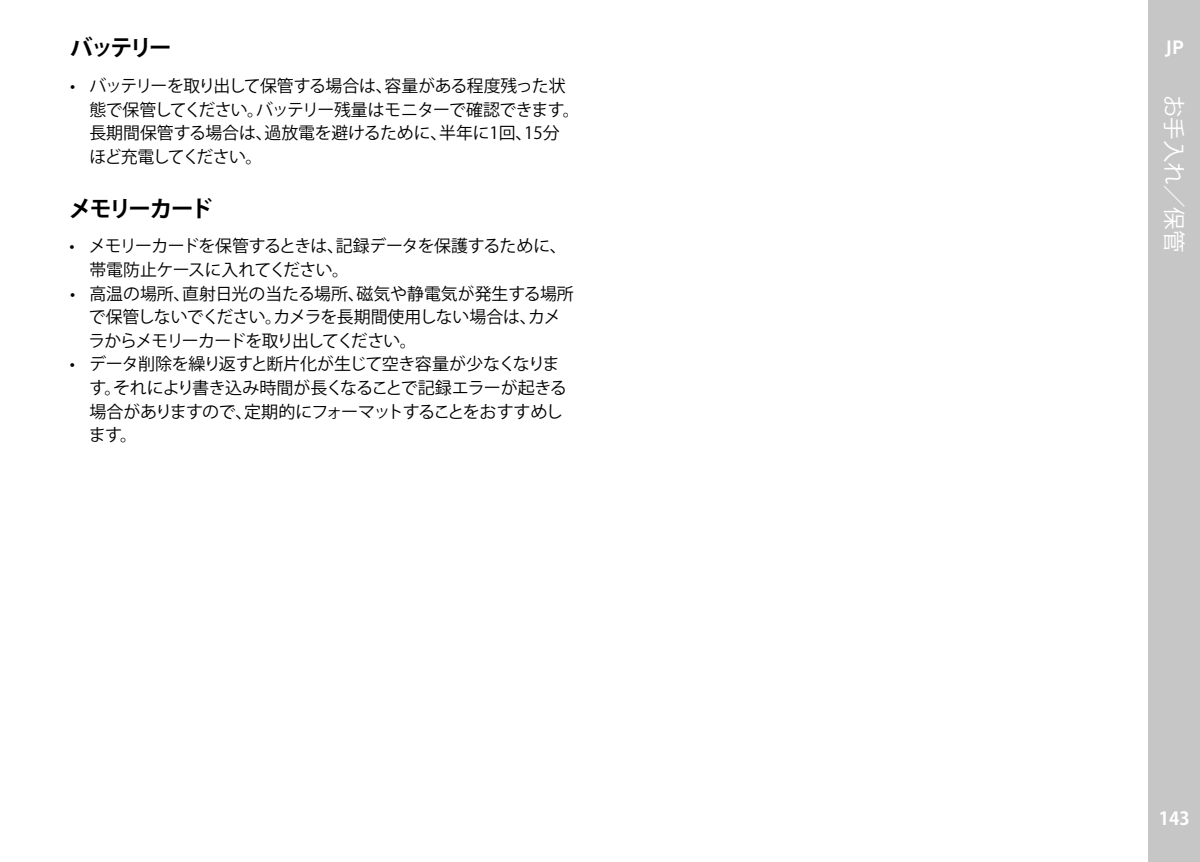
<style>
.page{position:relative;width:1200px;height:862px;background:#fff}
.page>*{position:absolute;margin:0;border:0;box-sizing:border-box;transform-origin:0 0}
.Heading____Heading_0{font:700 22.5px "Koz Go Pr 6 N";letter-spacing:-.12em;color:#000}
.t1{font:22.5px "Koz Go Pr 6 N";color:#fff}
.t2{font:700 20.25px "Corporate S";color:#fff}
.t3{font:700 18px "Koz Go Pr 6 N";color:#fff}
.t4{font:16.88px/23.6px "Koz Go Pr 6 N";letter-spacing:-.03em;color:#000}
</style>
<div class="page">
<div style="left:1148px;top:0;width:51px;height:861px;background:#c6c6c6"></div>
<p class="Heading____Heading_0" style="left:70px;top:35px;width:103px">バッテリー</p>
<p class="t4" style="left:89px;top:74px;width:491px;text-indent:-19px">• バッテリーを取り出して保管する場合は、容量がある程度残った状態で保管してください。バッテリー残量はモニターで確認できます。長期間保管する場合は、過放電を避けるために、半年に1回、15分ほど充電してください。</p>
<p class="Heading____Heading_0" style="left:69px;top:196px;width:145px">メモリーカード</p>
<p class="t4" style="left:89px;top:234px;width:479px;text-indent:-20px">• メモリーカードを保管するときは、記録データを保護するために、帯電防止ケースに入れてください。</p>
<p class="t4" style="left:88px;top:282px;width:486px;text-indent:-18px">• 高温の場所、直射日光の当たる場所、磁気や静電気が発生する場所で保管しないでください。カメラを長期間使用しない場合は、カメラからメモリーカードを取り出してください。</p>
<p class="t4" style="left:89px;top:352px;width:479px;text-indent:-19px">• データ削除を繰り返すと断片化が生じて空き容量が少なくなります。それにより書き込み時間が長くなることで記録エラーが起きる場合がありますので、定期的にフォーマットすることをおすすめします。</p>
<p class="t2" style="left:1164px;top:32px;width:20px">JP</p>
<h1 class="t1" style="left:1186px;top:94px;width:159px;rotate:90deg">お手入れ／保管</h1>
<p class="t3" style="left:1158px;top:808px;width:32px">143</p>
</div>
